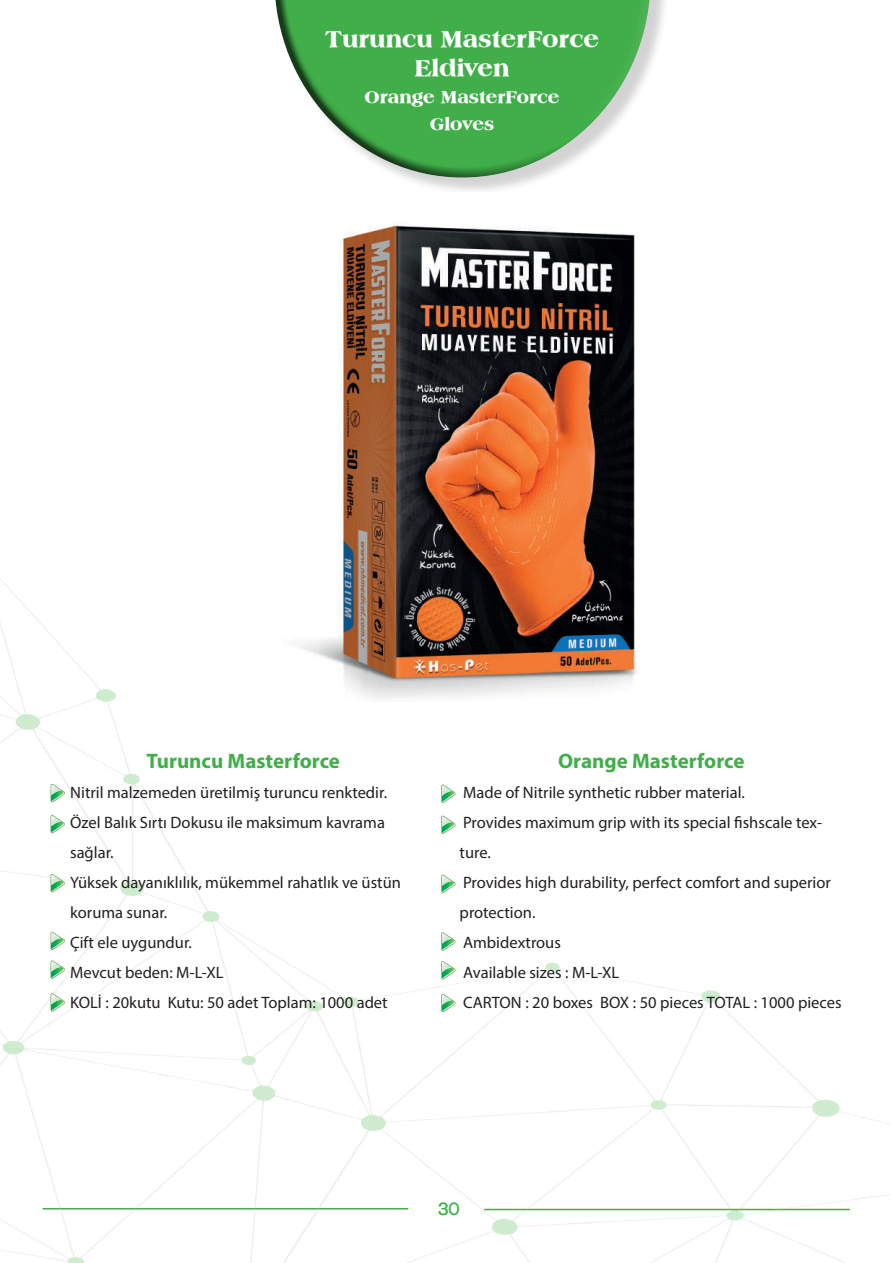
<style>
.page{position:relative;width:893px;height:1263px;background:#fff}
.page>*{position:absolute;margin:0;border:0;box-sizing:border-box;transform-origin:0 0}
.t1{font:700 condensed 24px/28.8px "Americana BT Extra";color:#fff;text-align:center;scale:1.29 1}
.t2{font:700 21px "Myriad Pro";color:#40ae49}
.t3{font:700 condensed 18px/27px "Americana BT Extra";color:#fff;text-align:center;scale:1.29 1}
.t4{font:18px "AG Old Face";color:#40ae49}
.t5{font:16.5px/30px "Myriad Pro";color:#231f20}
</style>
<div class="page">
<img style="left:0;top:578px;width:890px;height:685px">
<div style="left:277px;top:0;width:392px;height:196px;background:#231f20;opacity:.2"></div>
<div style="left:280px;top:0;width:372px;height:169px;background:#231f20;opacity:.75"></div>
<div style="left:274px;top:0;width:301px;height:179px;background:#231f20;opacity:.75"></div>
<img style="left:201px;top:192px;width:511px;height:510px">
<svg style="left:51px;top:784px;width:14px;height:18px"></svg>
<svg style="left:441px;top:784px;width:15px;height:19px"></svg>
<svg style="left:51px;top:815px;width:14px;height:18px"></svg>
<svg style="left:441px;top:816px;width:15px;height:18px"></svg>
<svg style="left:51px;top:932px;width:14px;height:18px"></svg>
<svg style="left:441px;top:932px;width:15px;height:19px"></svg>
<svg style="left:51px;top:960px;width:14px;height:19px"></svg>
<svg style="left:441px;top:961px;width:15px;height:18px"></svg>
<svg style="left:51px;top:993px;width:14px;height:19px"></svg>
<svg style="left:441px;top:994px;width:15px;height:18px"></svg>
<svg style="left:51px;top:874px;width:14px;height:18px"></svg>
<svg style="left:441px;top:875px;width:15px;height:18px"></svg>
<h1 class="t1" style="left:325px;top:24px;width:214px">Turuncu MasterForce<br>Eldiven</h1>
<p class="t3" style="left:365px;top:83px;width:153px">Orange MasterForce<br>Gloves</p>
<p class="t2" style="left:146px;top:747px;width:195px">Turuncu Masterforce</p>
<p class="t5" style="left:70px;top:777px;width:332px">Nitril malzemeden üretilmiş turuncu renktedir.<br>Özel Balık Sırtı Dokusu ile maksimum kavrama sağlar.<br>Yüksek dayanıklılık, mükemmel rahatlık ve üstün koruma sunar.<br>Çift ele uygundur.<br>Mevcut beden: M-L-XL<br>KOLİ : 20kutu Kutu: 50 adet Toplam: 1000 adet</p>
<p class="t2" style="left:558px;top:747px;width:188px">Orange Masterforce</p>
<p class="t5" style="left:460px;top:777px;width:383px">Made of Nitrile synthetic rubber material.<br>Provides maximum grip with its special fishscale tex&shy;ture.<br>Provides high durability, perfect comfort and superior protection.<br>Ambidextrous<br>Available sizes : M-L-XL<br>CARTON : 20 boxes BOX : 50 pieces TOTAL : 1000 pieces</p>
<p class="t4" style="left:438px;top:1198px;width:23px">30</p>
</div>
